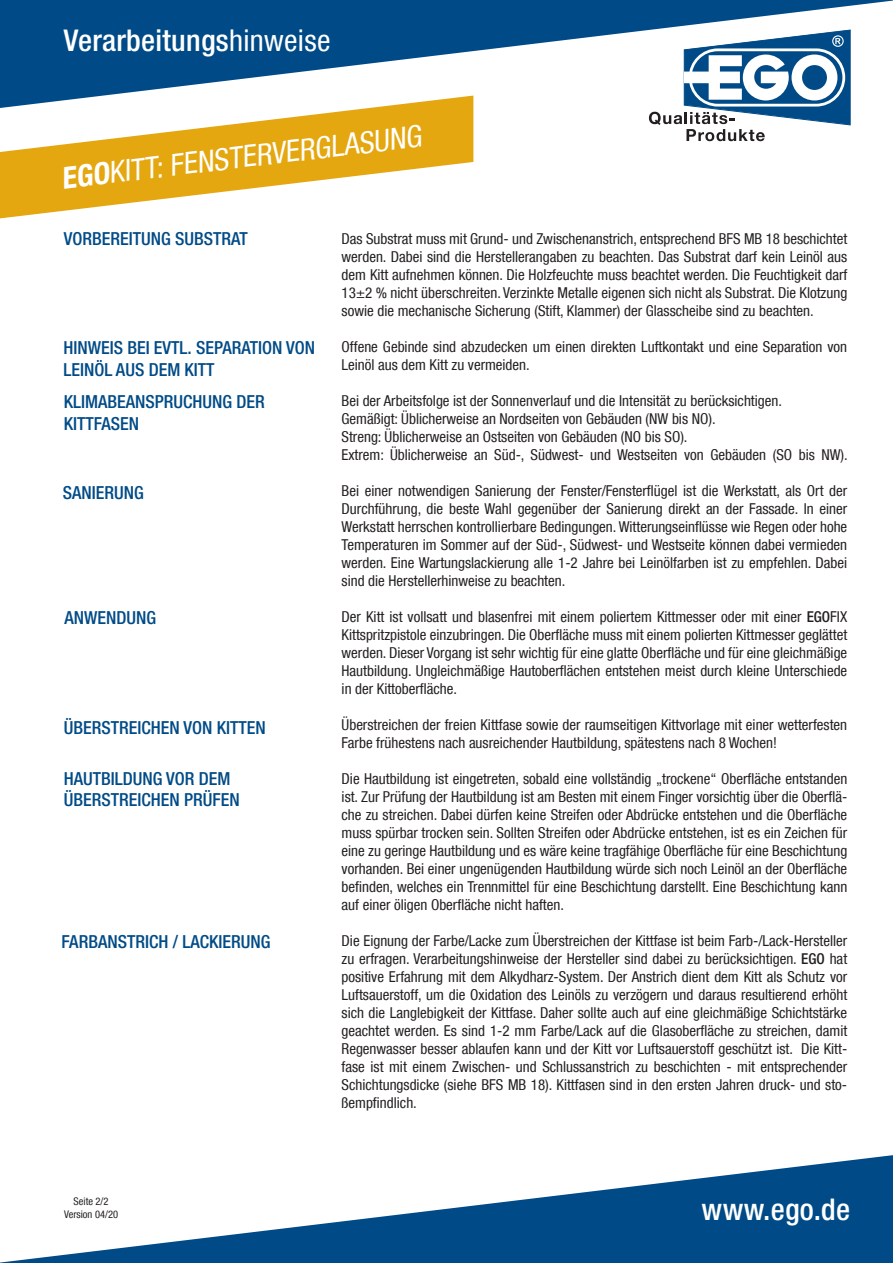
<style>
.page{position:relative;width:893px;height:1263px;background:#fff}
.page>*{position:absolute;margin:0;border:0;box-sizing:border-box;transform-origin:0 0}
.t1{font:500 condensed 30px "Helvetica Neue LT Com";letter-spacing:.01em;color:#fff}
.t2{font:condensed 30px "Helvetica Neue LT Com";color:#fff}
.t3{font:500 condensed 18px/21.6px "Helvetica Neue LT Com";color:#004b87}
.t4{font:condensed 15px/18px "Helvetica Neue LT Com";color:#231f20;text-align:justify}
.t5{font:condensed 10.5px/12.6px "Helvetica Neue LT Com";color:#231f20;text-align:center}
.s1{font-weight:400}
.s2{font-weight:700}
.s3{font-weight:500}
</style>
<div class="page">
<svg style="left:0;top:1155px;width:893px;height:108px"></svg>
<svg style="left:0;top:0;width:893px;height:108px;fill:#004b87"></svg>
<svg style="left:0;top:96px;width:473px;height:122px;fill:#e5a710"></svg>
<svg style="left:649px;top:29px;width:202px;height:112px"></svg>
<div style="left:689px;top:48px;width:156px;height:59px;border:3px solid #fff;border-radius:28px"></div>
<div style="left:791px;top:55px;width:46px;height:45px;background:#fff;border-radius:50%"></div>
<div style="left:802px;top:65px;width:25px;height:25px;background:#004b87;border-radius:50%"></div>
<h1 class="t1" style="left:64px;top:23px;width:268px">Verarbeitungs<span class="s1">hinweise</span></h1>
<h1 class="t2" style="left:60px;top:161px;width:364px;rotate:-7deg"><span class="s2">EGO</span>KITT: FENSTERVERGLASUNG</h1>
<p class="t3" style="left:64px;top:228px;width:185px">VORBEREITUNG SUBSTRAT</p>
<p class="t4" style="left:342px;top:229px;width:507px">Das Substrat muss mit Grund- und Zwischenanstrich, entsprechend BFS MB 18 beschichtet werden. Dabei sind die Herstellerangaben zu beachten. Das Substrat darf kein Leinöl aus dem Kitt aufnehmen können. Die Holzfeuchte muss beachtet werden. Die Feuchtigkeit darf 13±2 % nicht überschreiten. Verzinkte Metalle eigenen sich nicht als Substrat. Die Klotzung sowie die mechanische Sicherung (Stift, Klammer) der Glasscheibe sind zu beachten.</p>
<p class="t4" style="left:342px;top:337px;width:507px">Offene Gebinde sind abzudecken um einen direkten Luftkontakt und eine Separation von<br>Leinöl aus dem Kitt zu vermeiden.</p>
<p class="t4" style="left:342px;top:391px;width:508px;text-align:left">Bei der Arbeitsfolge ist der Sonnenverlauf und die Intensität zu berücksichtigen.<br>Gemäßigt: Üblicherweise an Nordseiten von Gebäuden (NW bis NO).<br>Streng: Üblicherweise an Ostseiten von Gebäuden (NO bis SO).<br>Extrem: Üblicherweise an Süd-, Südwest- und Westseiten von Gebäuden (SO bis NW).</p>
<p class="t4" style="left:342px;top:481px;width:507px">Bei einer notwendigen Sanierung der Fenster/Fensterflügel ist die Werkstatt, als Ort der Durchführung, die beste Wahl gegenüber der Sanierung direkt an der Fassade. In einer Werkstatt herrschen kontrollierbare Bedingungen. Witterungseinflüsse wie Regen oder hohe Temperaturen im Sommer auf der Süd-, Südwest- und Westseite können dabei vermieden werden. Eine Wartungslackierung alle 1-2 Jahre bei Leinölfarben ist zu empfehlen. Dabei sind die Herstellerhinweise zu beachten.</p>
<p class="t4" style="left:342px;top:607px;width:507px">Der Kitt ist vollsatt und blasenfrei mit einem poliertem Kittmesser oder mit einer <span class="s3">EGO</span>FIX Kittspritzpistole einzubringen. Die Oberfläche muss mit einem polierten Kittmesser geglättet werden. Dieser Vorgang ist sehr wichtig für eine glatte Oberfläche und für eine gleichmäßige Hautbildung. Ungleichmäßige Hautoberflächen entstehen meist durch kleine Unterschiede in der Kittoberfläche.</p>
<p class="t4" style="left:342px;top:715px;width:507px">Überstreichen der freien Kittfase sowie der raumseitigen Kittvorlage mit einer wetterfesten<br>Farbe frühestens nach ausreichender Hautbildung, spätestens nach 8 Wochen!</p>
<p class="t4" style="left:342px;top:769px;width:507px">Die Hautbildung ist eingetreten, sobald eine vollständig „trockene“ Oberfläche entstanden ist. Zur Prüfung der Hautbildung ist am Besten mit einem Finger vorsichtig über die Oberflä&shy;che zu streichen. Dabei dürfen keine Streifen oder Abdrücke entstehen und die Oberfläche muss spürbar trocken sein. Sollten Streifen oder Abdrücke entstehen, ist es ein Zeichen für eine zu geringe Hautbildung und es wäre keine tragfähige Oberfläche für eine Beschichtung vorhanden. Bei einer ungenügenden Hautbildung würde sich noch Leinöl an der Oberfläche befinden, welches ein Trennmittel für eine Beschichtung darstellt. Eine Beschichtung kann auf einer öligen Oberfläche nicht haften.</p>
<p class="t4" style="left:342px;top:931px;width:507px">Die Eignung der Farbe/Lacke zum Überstreichen der Kittfase ist beim Farb-/Lack-Hersteller zu erfragen. Verarbeitungshinweise der Hersteller sind dabei zu berücksichtigen. <span class="s3">EGO</span> hat positive Erfahrung mit dem Alkydharz-System. Der Anstrich dient dem Kitt als Schutz vor Luftsauerstoff, um die Oxidation des Leinöls zu verzögern und daraus resultierend erhöht sich die Langlebigkeit der Kittfase. Daher sollte auch auf eine gleichmäßige Schichtstärke geachtet werden. Es sind 1-2 mm Farbe/Lack auf die Glasoberfläche zu streichen, damit Regenwasser besser ablaufen kann und der Kitt vor Luftsauerstoff geschützt ist. Die Kitt&shy;fase ist mit einem Zwischen- und Schlussanstrich zu beschichten - mit entsprechender Schichtungsdicke (siehe BFS MB 18). Kittfasen sind in den ersten Jahren druck- und sto&shy;ßempfindlich.</p>
<p class="t3" style="left:63px;top:337px;width:253px">HINWEIS BEI EVTL. SEPARATION VON<br>LEINÖL AUS DEM KITT</p>
<p class="t3" style="left:64px;top:391px;width:203px">KLIMABEANSPRUCHUNG DER<br>KITTFASEN</p>
<p class="t3" style="left:63px;top:481px;width:83px">SANIERUNG</p>
<p class="t3" style="left:65px;top:607px;width:93px">ANWENDUNG</p>
<p class="t3" style="left:64px;top:716px;width:203px">ÜBERSTREICHEN VON KITTEN</p>
<p class="t3" style="left:64px;top:767px;width:177px">HAUTBILDUNG VOR DEM<br>ÜBERSTREICHEN PRÜFEN</p>
<p class="t3" style="left:62px;top:931px;width:210px">FARBANSTRICH / LACKIERUNG</p>
<p class="t5" style="left:64px;top:1195px;width:55px">Seite 2/2<br>Version 04/20</p>
<h1 class="t1" style="left:702px;top:1192px;width:150px">www.ego.de</h1>
</div>
